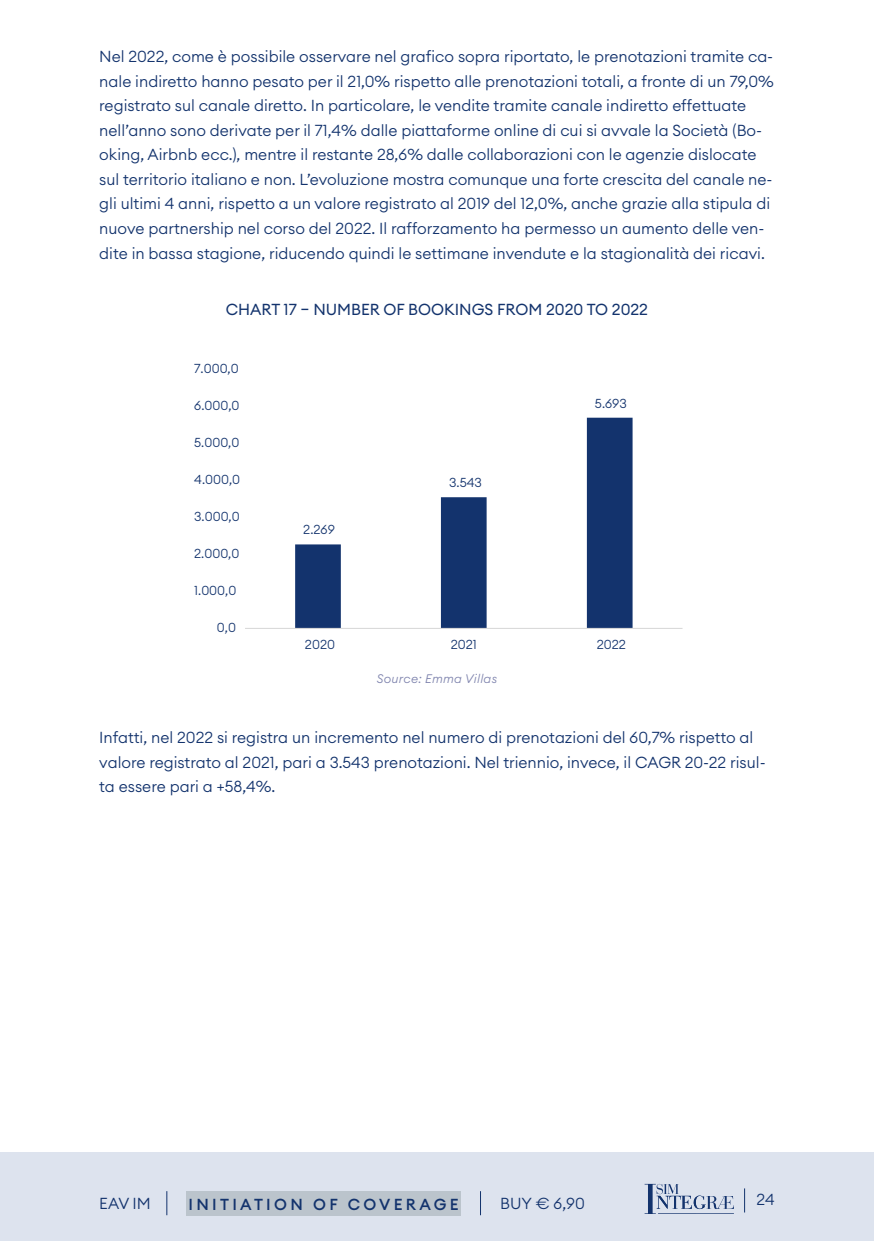
<style>
.page{position:relative;width:874px;height:1241px;background:#fff}
.page>*{position:absolute;margin:0;border:0;box-sizing:border-box;transform-origin:0 0}
.t1{font:300 15.75px/24.5px "Euclid Circular A";color:#13336d}
.t2{font:15.75px "Euclid Circular A";color:#13336d}
.t3{font:500 15.75px "Euclid Circular A";letter-spacing:.21em;color:#13336d}
.t4{font:300 12.78px "Euclid Circular A";color:#13336d}
.t5{font:italic 300 12.25px "Euclid Circular A";letter-spacing:.02em;color:#8186af}
</style>
<div class="page">
<div style="left:0;top:1152px;width:873px;height:88px;background:#dde3ee"></div>
<svg style="left:166px;top:1191px;width:1px;height:23px"></svg>
<div style="left:186px;top:1191px;width:274px;height:24px;background:#bbc4cc"></div>
<svg style="left:480px;top:1191px;width:1px;height:23px"></svg>
<svg style="left:644px;top:1183px;width:89px;height:30px"></svg>
<svg style="left:295px;top:417px;width:337px;height:210px"></svg>
<hr style="left:245px;top:627px;width:437px;height:2px;background:#d9d9d9">
<p class="t4" style="left:296px;top:47px;width:25px">12%</p>
<p class="t1" style="left:99px;top:44px;width:675px">Nel 2022, come è possibile osservare nel grafico sopra riportato, le prenotazioni tramite ca&shy;nale indiretto hanno pesato per il 21,0% rispetto alle prenotazioni totali, a fronte di un 79,0% registrato sul canale diretto. In particolare, le vendite tramite canale indiretto effettuate nell’anno sono derivate per il 71,4% dalle piattaforme online di cui si avvale la Società (Bo&shy;oking, Airbnb ecc.), mentre il restante 28,6% dalle collaborazioni con le agenzie dislocate sul territorio italiano e non. L’evoluzione mostra comunque una forte crescita del canale ne&shy;gli ultimi 4 anni, rispetto a un valore registrato al 2019 del 12,0%, anche grazie alla stipula di nuove partnership nel corso del 2022. Il rafforzamento ha permesso un aumento delle ven&shy;dite in bassa stagione, riducendo quindi le settimane invendute e la stagionalità dei ricavi.</p>
<p class="t4" style="left:216px;top:78px;width:26px">10%</p>
<p class="t4" style="left:526px;top:81px;width:21px">8%</p>
<p class="t4" style="left:222px;top:121px;width:21px">5%</p>
<p class="t4" style="left:412px;top:124px;width:22px">3%</p>
<p class="t4" style="left:294px;top:181px;width:28px">2019</p>
<p class="t4" style="left:407px;top:181px;width:32px">2020</p>
<p class="t4" style="left:521px;top:181px;width:28px">2021</p>
<p class="t4" style="left:634px;top:181px;width:31px">2022</p>
<p class="t2" style="left:226px;top:299px;width:423px">CHART 17 – NUMBER OF BOOKINGS FROM 2020 TO 2022</p>
<p class="t4" style="left:194px;top:360px;width:46px">7.000,0</p>
<p class="t4" style="left:194px;top:397px;width:47px">6.000,0</p>
<p class="t4" style="left:194px;top:434px;width:47px">5.000,0</p>
<p class="t4" style="left:194px;top:471px;width:47px">4.000,0</p>
<p class="t4" style="left:194px;top:508px;width:47px">3.000,0</p>
<p class="t4" style="left:194px;top:545px;width:47px">2.000,0</p>
<p class="t4" style="left:194px;top:582px;width:44px">1.000,0</p>
<p class="t4" style="left:217px;top:619px;width:21px">0,0</p>
<p class="t4" style="left:303px;top:521px;width:33px">2.269</p>
<p class="t4" style="left:449px;top:474px;width:34px">3.543</p>
<p class="t4" style="left:594px;top:395px;width:33px">5.693</p>
<p class="t4" style="left:305px;top:635px;width:32px">2020</p>
<p class="t4" style="left:450px;top:635px;width:28px">2021</p>
<p class="t4" style="left:596px;top:635px;width:31px">2022</p>
<p class="t5" style="left:376px;top:670px;width:122px">Source: Emma Villas</p>
<p class="t1" style="left:99px;top:725px;width:667px">Infatti, nel 2022 si registra un incremento nel numero di prenotazioni del 60,7% rispetto al valore registrato al 2021, pari a 3.543 prenotazioni. Nel triennio, invece, il CAGR 20-22 risul&shy;ta essere pari a +58,4%.</p>
<p class="t1" style="left:99px;top:1190px;width:53px">EAV IM</p>
<p class="t3" style="left:188px;top:1194px;width:272px">INITIATION OF COVERAGE</p>
<p class="t1" style="left:500px;top:1190px;width:86px">BUY € 6,90</p>
<p class="t1" style="left:756px;top:1186px;width:20px">24</p>
</div>
